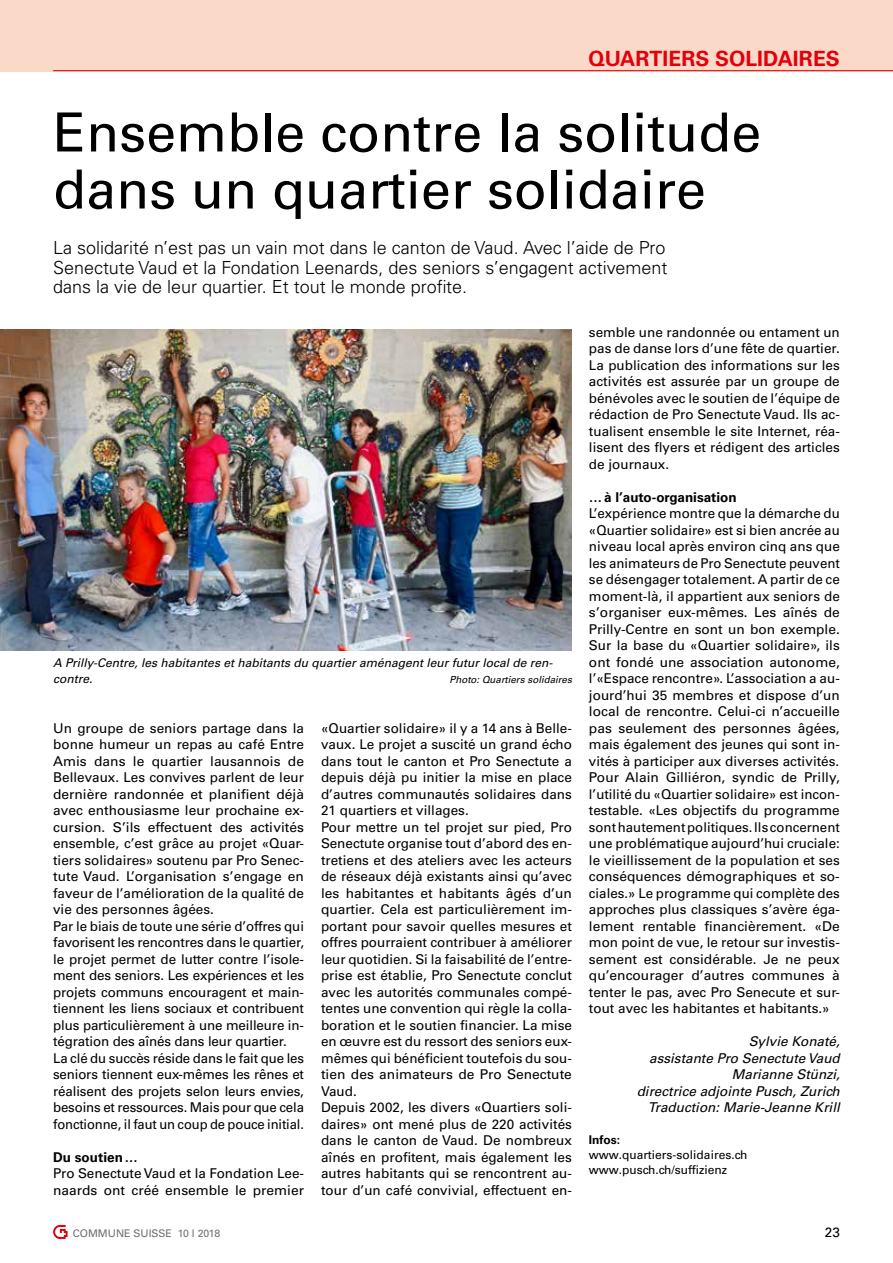
<style>
.page{position:relative;width:893px;height:1263px;background:#fff}
.page>*{position:absolute;margin:0;border:0;box-sizing:border-box;transform-origin:0 0}
.t1{font:54px/57px "Univers LT Std";color:#000}
.t2{font:700 21px "Univers LT Std";color:#e3000b}
.t3{font:300 18px/19.5px "Univers LT Std";color:#000;text-align:justify}
.t4{font:13.5px/16.5px "Univers LT Std";color:#000}
.t5{font:italic 13.5px/16.5px "Univers LT Std";color:#000;text-align:right}
.t6{font:700 13.5px "Univers LT Std";color:#000}
.t7{font:italic 12px/16.5px "Univers LT Std";color:#000}
.t8{font:12px/15px "Univers LT Std";color:#000}
.t9{font:700 12px "Univers LT Std";color:#000}
.t10{font:10.5px "Univers LT Std";color:#6e6e6e}
.t11{font:italic 9.75px "Univers LT Std";color:#000}
</style>
<div class="page">
<svg style="left:53px;top:1225px;width:15px;height:14px"></svg>
<div style="left:0;top:0;width:893px;height:71px;background:#fbd9c9"></div>
<img style="left:0;top:330px;width:572px;height:320px">
<hr style="left:53px;top:70px;width:840px;height:1px;background:#e3000b">
<h2 class="t2" style="left:588px;top:46px;width:253px">QUARTIERS SOLIDAIRES</h2>
<h1 class="t1" style="left:53px;top:104px;width:710px">Ensemble contre la solitude dans un quartier solidaire</h1>
<h3 class="t3" style="left:53px;top:238px;width:616px">La solidarité n’est pas un vain mot dans le canton de Vaud. Avec l’aide de Pro Senectute Vaud et la Fondation Leenards, des seniors s’engagent activement dans la vie de leur quartier. Et tout le monde profite.</h3>
<p class="t7" style="left:53px;top:654px;width:501px">A Prilly-Centre, les habitantes et habitants du quartier aménagent leur futur local de ren&shy;contre.</p>
<p class="t11" style="left:449px;top:674px;width:124px">Photo: Quartiers solidaires</p>
<p class="t4" style="left:53px;top:720px;width:252px">Un groupe de seniors partage dans la bonne humeur un repas au café Entre Amis dans le quartier lausannois de Bellevaux. Les convives parlent de leur dernière randonnée et planifient déjà avec enthousiasme leur prochaine ex&shy;cursion. S’ils effectuent des activités ensemble, c’est grâce au projet «Quar&shy;tiers solidaires» soutenu par Pro Senec&shy;tute Vaud. L’organisation s’engage en faveur de l’amélioration de la qualité de vie des personnes âgées.<br>Par le biais de toute une série d’offres qui favorisent les rencontres dans le quartier, le projet permet de lutter contre l’isole&shy;ment des seniors. Les expériences et les projets communs encouragent et main&shy;tiennent les liens sociaux et contribuent plus particulièrement à une meilleure in&shy;tégration des aînés dans leur quartier.<br>La clé du succès réside dans le fait que les seniors tiennent eux-mêmes les rênes et réalisent des projets selon leurs envies, besoins et ressources. Mais pour que cela fonctionne, il faut un coup de pouce initial.</p>
<p class="t6" style="left:53px;top:1149px;width:86px">Du soutien…</p>
<p class="t4" style="left:53px;top:1165px;width:252px">Pro Senectute Vaud et la Fondation Lee&shy;naards ont créé ensemble le premier</p>
<p class="t4" style="left:321px;top:720px;width:252px">«Quartier solidaire» il y a 14 ans à Belle&shy;vaux. Le projet a suscité un grand écho dans tout le canton et Pro Senectute a depuis déjà pu initier la mise en place d’autres communautés solidaires dans 21 quartiers et villages.<br>Pour mettre un tel projet sur pied, Pro Senectute organise tout d’abord des en&shy;tretiens et des ateliers avec les acteurs de réseaux déjà existants ainsi qu’avec les habitantes et habitants âgés d’un quartier. Cela est particulièrement im&shy;portant pour savoir quelles mesures et offres pourraient contribuer à améliorer leur quotidien. Si la faisabilité de l’entre&shy;prise est établie, Pro Senectute conclut avec les autorités communales compé&shy;tentes une convention qui règle la colla&shy;boration et le soutien financier. La mise en œuvre est du ressort des seniors eux&shy;mêmes qui bénéficient toutefois du sou&shy;tien des animateurs de Pro Senectute Vaud.<br>Depuis 2002, les divers «Quartiers soli&shy;daires» ont mené plus de 220 activités dans le canton de Vaud. De nombreux aînés en profitent, mais également les autres habitants qui se rencontrent au&shy;tour d’un café convivial, effectuent en-</p>
<p class="t4" style="left:589px;top:324px;width:252px;text-align:justify">semble une randonnée ou entament un pas de danse lors d’une fête de quartier.<br>La publication des informations sur les activités est assurée par un groupe de bénévoles avec le soutien de l’équipe de rédaction de Pro Senectute Vaud. Ils ac&shy;tualisent ensemble le site Internet, réa&shy;lisent des flyers et rédigent des articles de journaux.</p>
<p class="t6" style="left:589px;top:489px;width:149px">…à l’auto-organisation</p>
<p class="t4" style="left:589px;top:505px;width:252px;text-align:justify">L’expérience montre que la démarche du «Quartier solidaire» est si bien ancrée au niveau local après environ cinq ans que les animateurs de Pro Senectute peuvent se désengager totalement. A partir de ce moment-là, il appartient aux seniors de s’organiser eux-mêmes. Les aînés de Prilly-Centre en sont un bon exemple.<br>Sur la base du «Quartier solidaire», ils ont fondé une association autonome, l’«Espace rencontre». L’association a au&shy;jourd’hui 35 membres et dispose d’un local de rencontre. Celui-ci n’accueille pas seulement des personnes âgées, mais également des jeunes qui sont in&shy;vités à participer aux diverses activités.<br>Pour Alain Gilliéron, syndic de Prilly, l’utilité du «Quartier solidaire» est incon&shy;testable. «Les objectifs du programme sont hautement politiques. Ils concernent une problématique aujourd’hui cruciale: le vieillissement de la population et ses conséquences démographiques et so&shy;ciales.» Le programme qui complète des approches plus classiques s’avère éga&shy;lement rentable financièrement. «De mon point de vue, le retour sur investis&shy;sement est considérable. Je ne peux qu’encourager d’autres communes à tenter le pas, avec Pro Senecute et sur&shy;tout avec les habitantes et habitants.»</p>
<p class="t5" style="left:637px;top:1033px;width:205px">Sylvie Konaté,<br>assistante Pro Senectute Vaud<br>Marianne Stünzi,<br>directrice adjointe Pusch, Zurich<br>Traduction: Marie-Jeanne Krill</p>
<p class="t9" style="left:589px;top:1132px;width:33px">Infos:</p>
<p class="t8" style="left:589px;top:1147px;width:160px">www.quartiers-solidaires.ch www.pusch.ch/suffizienz</p>
<p class="t10" style="left:73px;top:1227px;width:149px">COMMUNE SUISSE 10 l 2018</p>
<p class="t4" style="left:825px;top:1224px;width:17px">23</p>
</div>
